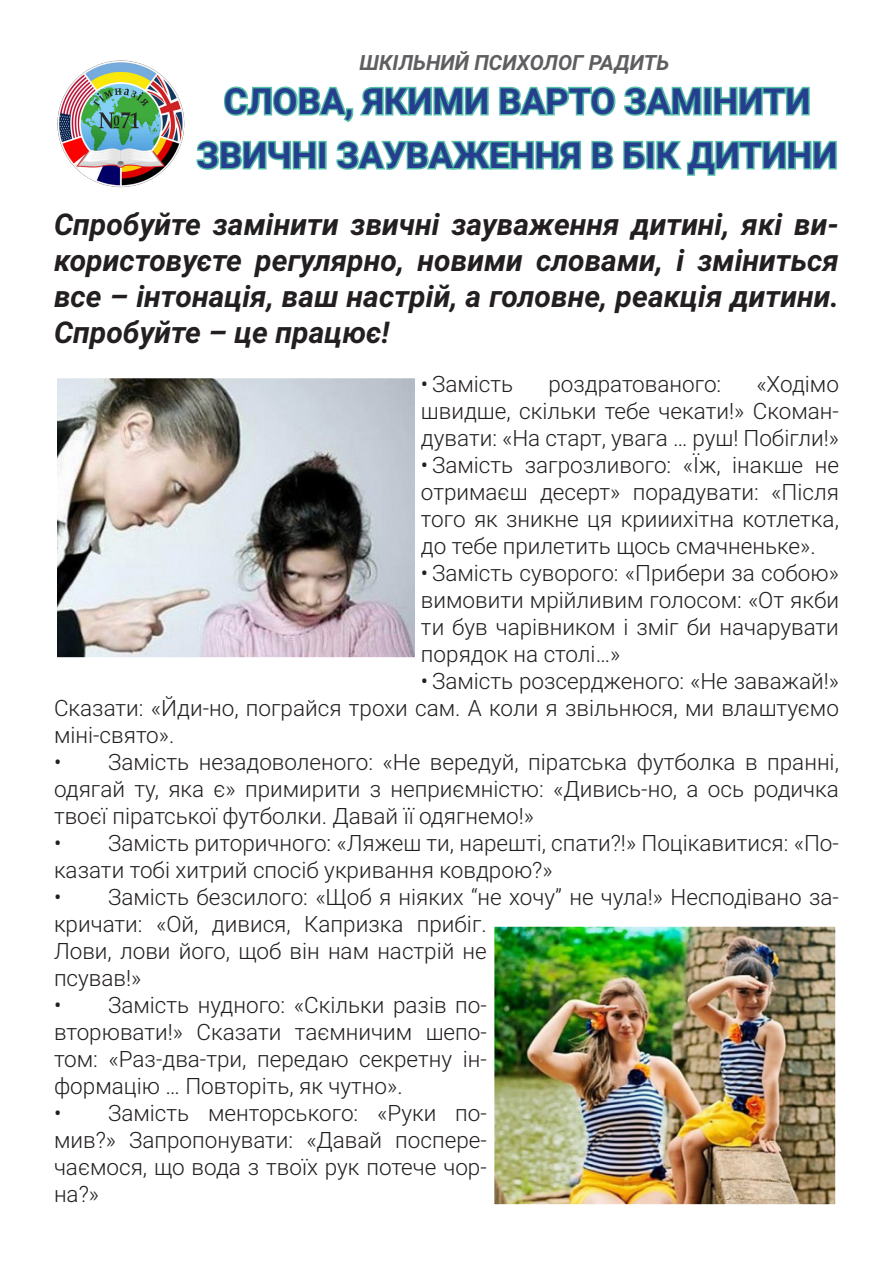
<style>
.page{position:relative;width:893px;height:1263px;background:#fff}
.page>*{position:absolute;margin:0;border:0;box-sizing:border-box;transform-origin:0 0}
.t1{font:700 36px/54px "Roboto";color:#253f8e;text-align:center}
.t2{font:italic 700 30px/36px "Roboto";color:#231f20;text-align:justify}
.t3{font:300 22.5px/27px "Roboto";color:#231f20;text-align:justify}
.t4{font:italic 700 21px "Roboto";color:#5f5f62}
</style>
<div class="page">
<img style="left:57px;top:60px;width:128px;height:128px">
<svg style="left:224px;top:86px;width:265px;height:37px"></svg>
<svg style="left:499px;top:86px;width:203px;height:30px"></svg>
<div style="left:703px;top:87px;width:9px;height:28px;border:3px solid #53c0a7"></div>
<svg style="left:713px;top:86px;width:97px;height:30px"></svg>
<svg style="left:196px;top:140px;width:121px;height:30px"></svg>
<div style="left:318px;top:141px;width:9px;height:28px;border:3px solid #53c0a7"></div>
<svg style="left:336px;top:140px;width:246px;height:30px"></svg>
<svg style="left:591px;top:140px;width:23px;height:30px"></svg>
<svg style="left:623px;top:140px;width:25px;height:30px"></svg>
<div style="left:646px;top:141px;width:8px;height:28px;border:3px solid #53c0a7"></div>
<svg style="left:656px;top:140px;width:181px;height:36px"></svg>
<img style="left:58px;top:379px;width:356px;height:277px">
<div style="left:51px;top:372px;width:370px;height:291px;border:6px solid #fff"></div>
<img style="left:496px;top:928px;width:338px;height:275px">
<div style="left:487px;top:919px;width:356px;height:293px;border:8px solid #fff"></div>
<p class="t4" style="left:360px;top:48px;width:311px">ШКІЛЬНИЙ ПСИХОЛОГ РАДИТЬ</p>
<p class="t1" style="left:197px;top:73px;width:642px">СЛОВА, ЯКИМИ ВАРТО ЗАМІНИТИ<br>ЗВИЧНІ ЗАУВАЖЕННЯ В БІК ДИТИНИ</p>
<p class="t2" style="left:54px;top:205px;width:786px">Спробуйте замінити звичні зауваження дитині, які ви&shy;користовуєте регулярно, новими словами, і зміниться все – інтонація, ваш настрій, а головне, реакція дитини.<br>Спробуйте – це працює!</p>
<p class="t3" style="left:421px;top:370px;width:94px">• Замість</p>
<p class="t3" style="left:548px;top:370px;width:175px">роздратованого:</p>
<p class="t3" style="left:421px;top:370px;width:420px;text-indent:335px">«Ходімо швидше, скільки тебе чекати!» Скоман&shy;дувати: «На старт, увага … руш! Побігли!»</p>
<p class="t3" style="left:421px;top:451px;width:419px">• Замість загрозливого: «Їж, інакше не отримаєш десерт» порадувати: «Після того як зникне ця крииихітна котлетка, до тебе прилетить щось смачненьке».</p>
<p class="t3" style="left:421px;top:559px;width:419px">• Замість суворого: «Прибери за собою» вимовити мрійливим голосом: «От якби ти був чарівником і зміг би начарувати порядок на столі…»</p>
<p class="t3" style="left:54px;top:667px;width:786px;text-indent:367px">• Замість розсердженого: «Не заважай!» Сказати: «Йди-но, пограйся трохи сам. А коли я звільнюся, ми влаштуємо міні-свято».</p>
<p class="t3" style="left:54px;top:748px;width:786px">• Замість незадоволеного: «Не вередуй, піратська футболка в пранні, одягай ту, яка є» примирити з неприємністю: «Дивись-но, а ось родичка твоєї піратської футболки. Давай її одягнемо!»</p>
<p class="t3" style="left:54px;top:829px;width:786px">• Замість риторичного: «Ляжеш ти, нарешті, спати?!» Поцікавитися: «По&shy;казати тобі хитрий спосіб укривання ковдрою?»</p>
<p class="t3" style="left:54px;top:883px;width:786px;text-align:left">• Замість безсилого: «Щоб я ніяких “не хочу” не чула!» Несподівано за&shy;кричати: «Ой, дивися, Капризка прибіг.<br>Лови, лови його, щоб він нам настрій не<br>псував!»</p>
<p class="t3" style="left:54px;top:991px;width:434px">• Замість нудного: «Скільки разів по&shy;вторювати!» Сказати таємничим шепо&shy;том: «Раз-два-три, передаю секретну ін&shy;формацію … Повторіть, як чутно».</p>
<p class="t3" style="left:54px;top:1099px;width:434px">• Замість менторського: «Руки по&shy;мив?» Запропонувати: «Давай поспере&shy;чаємося, що вода з твоїх рук потече чор&shy;на?»</p>
</div>
